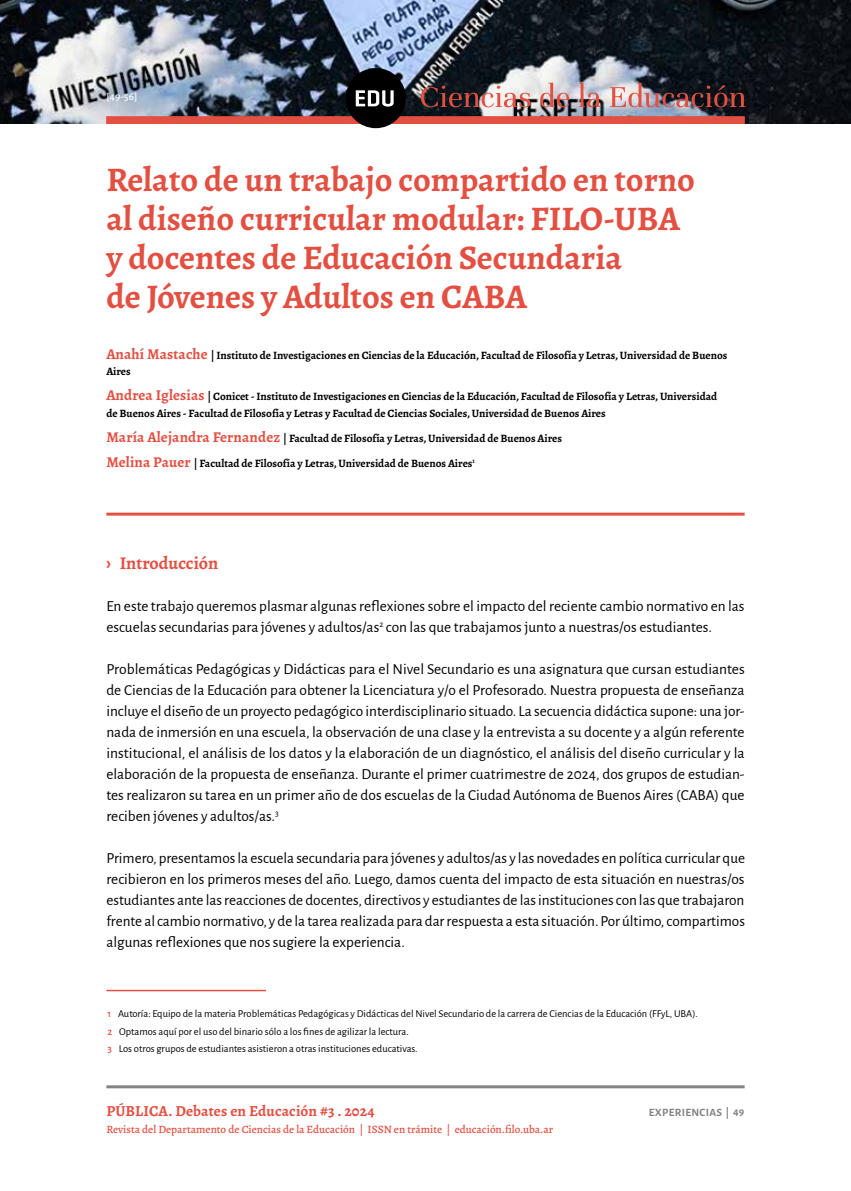
<style>
.page{position:relative;width:851px;height:1191px;background:#fff}
.page>*{position:absolute;margin:0;border:0;box-sizing:border-box;transform-origin:0 0}
.t1{font:700 34.5px/39px "Alegreya";color:#e35042}
.t2{font:700 18px "Alegreya";color:#e35042}
.t3{font:15.3px/21px "Alegreya Sans";color:#000;text-align:justify}
.t4{font:700 15.3px "Alegreya";letter-spacing:.01em;color:#e35042}
.t5{font:700 11.25px/16.5px "Alegreya";color:#000}
.t6{font:500 11.25px "Alegreya";color:#e35042}
.t7{font:700 11.25px "Alegreya Sans";letter-spacing:.03em;color:#818385}
.t8{font:500 11.25px "Alegreya Sans";color:#fff}
.t9{font:10.5px/17.7px "Alegreya Sans";color:#000}
.s1{font-size:15px;color:#e35042}
.s2{font-family:"Asap Condensed"}
.s3{font-weight:500;color:#e35042}
</style>
<div class="page">
<hr style="left:106px;top:1085px;width:638px;height:3px;background:#818385">
<img style="left:0;top:0;width:850px;height:124px">
<div style="left:106px;top:116px;width:638px;height:8px;background:#e35042"></div>
<img style="left:420px;top:83px;width:325px;height:24px">
<div style="left:346px;top:68px;width:60px;height:60px;background:#000;border-radius:50%"></div>
<svg style="left:356px;top:90px;width:37px;height:17px"></svg>
<hr style="left:106px;top:989px;width:160px;height:2px;background:#e35042">
<hr style="left:106px;top:512px;width:638px;height:3px;background:#e2503f">
<p class="t8" style="left:106px;top:88px;width:32px">[49-56]</p>
<h1 class="t1" style="left:106px;top:159px;width:590px">Relato de un trabajo compartido en torno al diseño curricular modular: FILO-UBA y docentes de Educación Secundaria<br>de Jóvenes y Adultos en CABA</h1>
<p class="t5" style="left:106px;top:346px;width:622px"><span class="s1">Anahí Mastache</span> | Instituto de Investigaciones en Ciencias de la Educación, Facultad de Filosofía y Letras, Universidad de Buenos<br>Aires</p>
<p class="t5" style="left:106px;top:388px;width:612px"><span class="s1">Andrea Iglesias</span> | Conicet - Instituto de Investigaciones en Ciencias de la Educación, Facultad de Filosofía y Letras, Universidad de Buenos Aires - Facultad de Filosofía y Letras y Facultad de Ciencias Sociales, Universidad de Buenos Aires</p>
<p class="t5" style="left:106px;top:429px;width:457px"><span class="s1">María Alejandra Fernandez</span> | Facultad de Filosofía y Letras, Universidad de Buenos Aires</p>
<p class="t5" style="left:106px;top:454px;width:370px"><span class="s1">Melina Pauer</span> | Facultad de Filosofía y Letras, Universidad de Buenos Aires<sup>1</sup></p>
<p class="t2" style="left:106px;top:550px;width:113px"><span class="s2">›</span> Introducción</p>
<p class="t3" style="left:106px;top:594px;width:639px">En este trabajo queremos plasmar algunas reflexiones sobre el impacto del reciente cambio normativo en las escuelas secundarias para jóvenes y adultos/as<sup>2</sup> con las que trabajamos junto a nuestras/os estudiantes.</p>
<p class="t3" style="left:106px;top:657px;width:640px">Problemáticas Pedagógicas y Didácticas para el Nivel Secundario es una asignatura que cursan estudiantes de Ciencias de la Educación para obtener la Licenciatura y/o el Profesorado. Nuestra propuesta de enseñanza incluye el diseño de un proyecto pedagógico interdisciplinario situado. La secuencia didáctica supone: una jor&shy;nada de inmersión en una escuela, la observación de una clase y la entrevista a su docente y a algún referente institucional, el análisis de los datos y la elaboración de un diagnóstico, el análisis del diseño curricular y la elaboración de la propuesta de enseñanza. Durante el primer cuatrimestre de 2024, dos grupos de estudian&shy;tes realizaron su tarea en un primer año de dos escuelas de la Ciudad Autónoma de Buenos Aires (CABA) que reciben jóvenes y adultos/as.<sup>3</sup></p>
<p class="t3" style="left:106px;top:846px;width:640px">Primero, presentamos la escuela secundaria para jóvenes y adultos/as y las novedades en política curricular que recibieron en los primeros meses del año. Luego, damos cuenta del impacto de esta situación en nuestras/os estudiantes ante las reacciones de docentes, directivos y estudiantes de las instituciones con las que trabajaron frente al cambio normativo, y de la tarea realizada para dar respuesta a esta situación. Por último, compartimos algunas reflexiones que nos sugiere la experiencia.</p>
<p class="t9" style="left:107px;top:1004px;width:592px"><span class="s3">1</span> Autoría: Equipo de la materia Problemáticas Pedagógicas y Didácticas del Nivel Secundario de la carrera de Ciencias de la Educación (FFyL, UBA).<br><span class="s3">2</span> Optamos aquí por el uso del binario sólo a los fines de agilizar la lectura.<br><span class="s3">3</span> Los otros grupos de estudiantes asistieron a otras instituciones educativas.</p>
<p class="t4" style="left:106px;top:1100px;width:269px">PÚBLICA. Debates en Educación #3 . 2024</p>
<p class="t7" style="left:648px;top:1104px;width:97px">EXPERIENCIAS | 49</p>
<p class="t6" style="left:106px;top:1121px;width:448px">Revista del Departamento de Ciencias de la Educación | ISSN en trámite | educación.filo.uba.ar</p>
</div>
